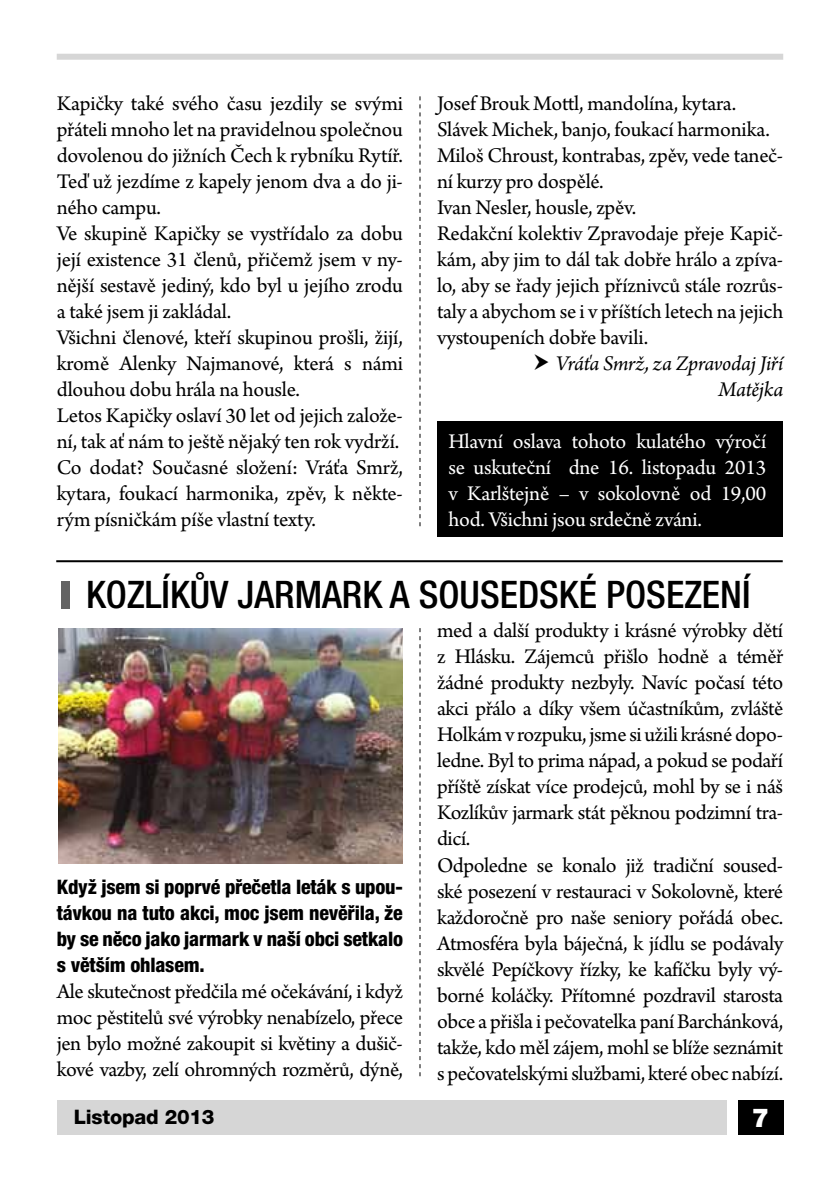
<style>
.page{position:relative;width:840px;height:1191px;background:#fff}
.page>*{position:absolute;margin:0;border:0;box-sizing:border-box;transform-origin:0 0}
.t1{font:500 condensed 38px "Helvetica Neue LT Pro";color:#000}
.t2{font:900 26px "Helvetica Neue LT Pro";color:#fff}
.t3{font:22px/26px "Arno Pro";letter-spacing:-.015em;color:#000}
.t4{font:22px/26px "Arno Pro";letter-spacing:-.01em;color:#fff;text-align:justify}
.t5{font:italic 22px/26px "Arno Pro";letter-spacing:-.015em;color:#000;text-align:right}
.t6{font:800 condensed 20px/26px "Helvetica Neue LT Pro";letter-spacing:-.01em;color:#000;text-align:justify}
.t7{font:800 20px "Helvetica Neue LT Pro";letter-spacing:-.01em;color:#000}
.s1{color:#636363}
</style>
<div class="page">
<div style="left:57px;top:1100px;width:669px;height:34px;background:#d6d6d6"></div>
<div style="left:57px;top:54px;width:725px;height:6px;background:#d6d6d6"></div>
<div style="left:437px;top:421px;width:345px;height:115px;background:#000"></div>
<div style="left:737px;top:1100px;width:45px;height:34px;background:#000"></div>
<svg style="left:419px;top:96px;width:1px;height:430px"></svg>
<svg style="left:419px;top:628px;width:1px;height:448px"></svg>
<img style="left:59px;top:629px;width:344px;height:234px">
<hr style="left:56px;top:560px;width:726px;height:2px;background:#000">
<p class="t3" style="left:57px;top:91px;width:347px">Kapičky také svého času jezdily se svými přáteli mnoho let na pravidelnou společnou dovolenou do jižních Čech k rybníku Rytíř.<br>Teď už jezdíme z kapely jenom dva a do ji&shy;ného campu.<br>Ve skupině Kapičky se vystřídalo za dobu její existence 31 členů, přičemž jsem v ny&shy;nější sestavě jediný, kdo byl u jejího zrodu a také jsem ji zakládal.<br>Všichni členové, kteří skupinou prošli, žijí, kromě Alenky Najmanové, která s námi dlouhou dobu hrála na housle.<br>Letos Kapičky oslaví 30 let od jejich založe&shy;ní, tak ať nám to ještě nějaký ten rok vydrží.<br>Co dodat? Současné složení: Vráťa Smrž, kytara, foukací harmonika, zpěv, k někte&shy;rým písničkám píše vlastní texty.</p>
<p class="t3" style="left:437px;top:91px;width:347px">Josef Brouk Mottl, mandolína, kytara.<br>Slávek Michek, banjo, foukací harmonika.<br>Miloš Chroust, kontrabas, zpěv, vede taneč&shy;ní kurzy pro dospělé.<br>Ivan Nesler, housle, zpěv.<br>Redakční kolektiv Zpravodaje přeje Kapič&shy;kám, aby jim to dál tak dobře hrálo a zpíva&shy;lo, aby se řady jejich příznivců stále rozrůs&shy;taly a abychom se i v příštích letech na jejich vystoupeních dobře bavili.</p>
<p class="t5" style="left:555px;top:352px;width:229px">Vráťa Smrž, za Zpravodaj Jiří<br>Matějka</p>
<p class="t4" style="left:448px;top:429px;width:319px">Hlavní oslava tohoto kulatého výročí se uskuteční dne 16. listopadu 2013 v Karlštejně – v sokolovně od 19,00 hod. Všichni jsou srdečně zváni.</p>
<h1 class="t1" style="left:57px;top:572px;width:695px"><span class="s1">I</span> KOZLÍKŮV JARMARK A SOUSEDSKÉ POSEZENÍ</h1>
<p class="t6" style="left:57px;top:874px;width:347px">Když jsem si poprvé přečetla leták s upou&shy;távkou na tuto akci, moc jsem nevěřila, že by se něco jako jarmark v naší obci setkalo s větším ohlasem.</p>
<p class="t3" style="left:57px;top:980px;width:347px;text-align:justify">Ale skutečnost předčila mé očekávání, i když moc pěstitelů své výrobky nenabízelo, přece jen bylo možné zakoupit si květiny a dušič&shy;kové vazby, zelí ohromných rozměrů, dýně,</p>
<p class="t3" style="left:437px;top:619px;width:347px">med a další produkty i krásné výrobky dětí z Hlásku. Zájemců přišlo hodně a téměř žádné produkty nezbyly. Navíc počasí této akci přálo a díky všem účastníkům, zvláště Holkám v rozpuku, jsme si užili krásné dopo&shy;ledne. Byl to prima nápad, a pokud se podaří příště získat více prodejců, mohl by se i náš Kozlíkův jarmark stát pěknou podzimní tra&shy;dicí.<br>Odpoledne se konalo již tradiční soused&shy;ské posezení v restauraci v Sokolovně, které každoročně pro naše seniory pořádá obec.<br>Atmosféra byla báječná, k jídlu se podávaly skvělé Pepíčkovy řízky, ke kafíčku byly vý&shy;borné koláčky. Přítomné pozdravil starosta obce a přišla i pečovatelka paní Barchánková, takže, kdo měl zájem, mohl se blíže seznámit s pečovatelskými službami, které obec nabízí.</p>
<p class="t7" style="left:74px;top:1105px;width:142px">Listopad 2013</p>
<p class="t2" style="left:751px;top:1101px;width:19px">7</p>
</div>
